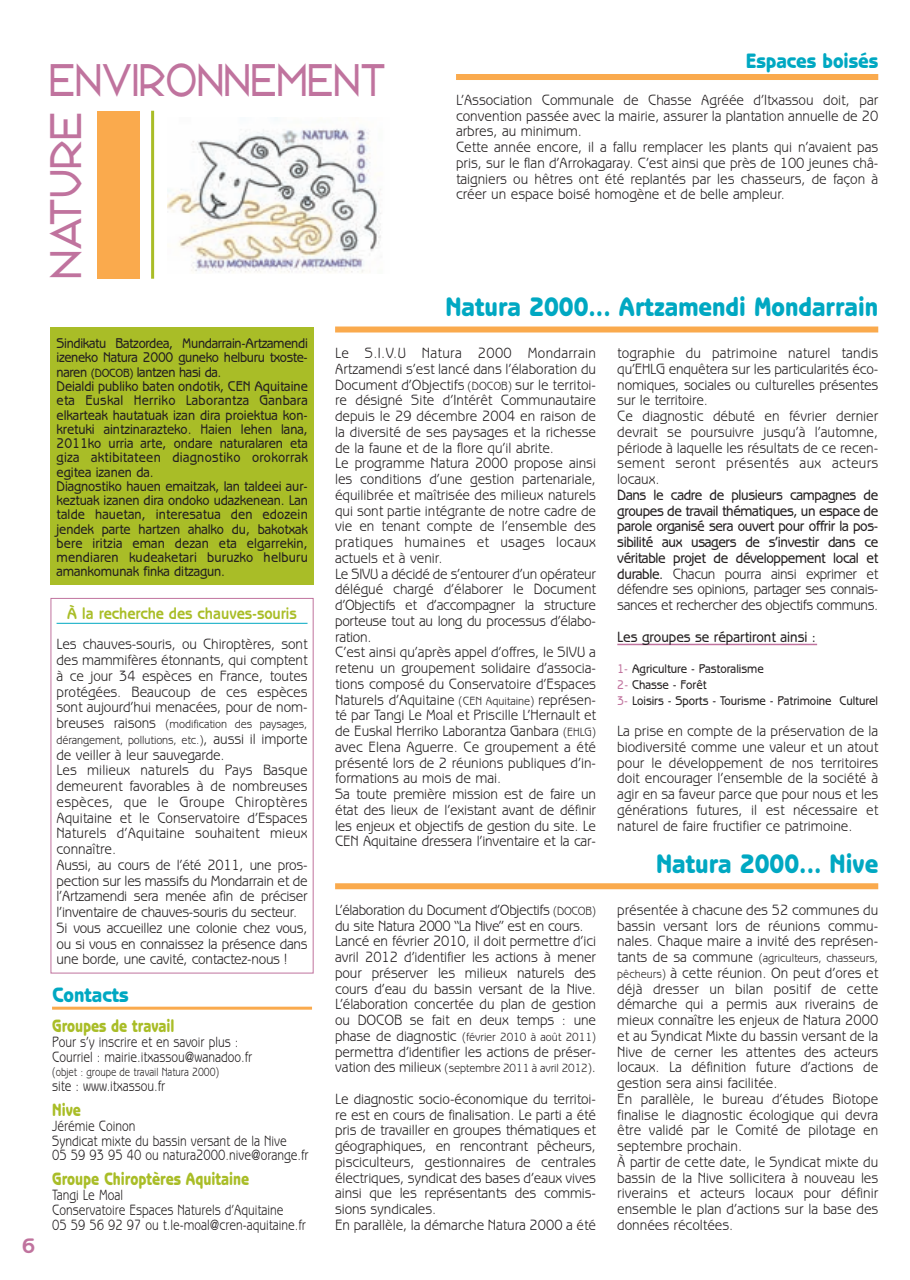
<style>
.page{position:relative;width:910px;height:1280px;background:#fff}
.page>*{position:absolute;margin:0;border:0;box-sizing:border-box;transform-origin:0 0}
.t1{font:45px "Republik Sans ICG 01";color:#c0739e;scale:.85 1}
.t2{font:43.5px "Republik Sans ICG 01";color:#c0739e;scale:.95 1}
.t3{font:800 27px "Benguiat Gothic";color:#00a8c2;scale:.9 1}
.t4{font:800 21px "Benguiat Gothic";color:#00a8c2;scale:.9 1}
.t5{font:700 21px "Benguiat Gothic";color:#c0739e}
.t6{font:800 18px "Benguiat Gothic";color:#a9bd27;scale:.8 1}
.t7{font:700 16.5px "Benguiat Gothic";letter-spacing:-.005em;color:#a9bd27;scale:.9 1}
.t8{font:15px/15.8px "Benguiat Gothic";color:#231f20;scale:.9 1}
.t9{font:15px/15.8px "Benguiat Gothic";letter-spacing:-.02em;color:#231f20;scale:.9 1}
.t10{font:500 15px/15.8px "Benguiat Gothic";letter-spacing:-.025em;color:#231f20;text-align:justify;scale:.9 1}
.t11{font:15px/14.7px "Benguiat Gothic";color:#231f20;scale:.8 1}
.t12{font:500 15px "Benguiat Gothic";color:#231f20;scale:.9 1}
.t13{font:500 14.25px/14.2px "Benguiat Gothic";color:#231f20;scale:.9 1}
.t14{font:500 12.75px/15.8px "Benguiat Gothic";color:#231f20;scale:.9 1}
.t15{font:12px/15.8px "Benguiat Gothic";letter-spacing:-.005em;color:#231f20;scale:.9 1}
.t16{font:12px "Benguiat Gothic";letter-spacing:-.005em;color:#231f20;scale:.8 1}
.s1{font-size:12px}
.s2{font-weight:400}
.s3{color:#c0739e}
.s4{font-size:15px}
</style>
<div class="page">
<div style="left:97px;top:111px;width:43px;height:168px;background:#faaa4d"></div>
<hr style="left:151px;top:111px;width:3px;height:168px;background:#a9bd27">
<div style="left:51px;top:328px;width:263px;height:257px;background:#a9bd27"></div>
<hr style="left:617px;top:644px;width:200px;height:1px;background:#c0739e">
<div style="left:335px;top:326px;width:543px;height:6px;background:#faaa4d"></div>
<hr style="left:52px;top:1007px;width:260px;height:3px;background:#faaa4d">
<div style="left:51px;top:598px;width:263px;height:375px;border:1px solid #c0739e"></div>
<hr style="left:57px;top:623px;width:251px;height:1px;background:#00a8c2">
<div style="left:335px;top:883px;width:543px;height:6px;background:#faaa4d"></div>
<div style="left:456px;top:74px;width:422px;height:6px;background:#faaa4d"></div>
<img style="left:167px;top:117px;width:214px;height:156px">
<h3 class="t5" style="left:22px;top:1238px;width:14px">6</h3>
<h1 class="t1" style="left:49px;top:54px;width:398px">ENVIRONNEMENT</h1>
<h2 class="t2" style="left:41px;top:278px;width:177px;rotate:-90deg">NATURE</h2>
<h3 class="t4" style="left:746px;top:53px;width:149px">Espaces boisés</h3>
<p class="t8" style="left:456px;top:93px;width:471px">L’Association Communale de Chasse Agréée d’Itxassou doit, par convention passée avec la mairie, assurer la plantation annuelle de 20 arbres, au minimum.<br>Cette année encore, il a fallu remplacer les plants qui n’avaient pas pris, sur le flan d’Arrokagaray. C’est ainsi que près de 100 jeunes châ&shy;taigniers ou hêtres ont été replantés par les chasseurs, de façon à créer un espace boisé homogène et de belle ampleur.</p>
<h3 class="t3" style="left:445px;top:297px;width:482px">Natura 2000... Artzamendi Mondarrain</h3>
<p class="t13" style="left:57px;top:338px;width:281px">Sindikatu Batzordea, Mundarrain-Artzamendi izeneko Natura 2000 guneko helburu txoste&shy;naren <span class="s1">(DOCOB)</span> lantzen hasi da.<br>Deialdi publiko baten ondotik, CEN Aquitaine eta Euskal Herriko Laborantza Ganbara elkarteak hautatuak izan dira proiektua kon&shy;kretuki aintzinarazteko. Haien lehen lana, 2011ko urria arte, ondare naturalaren eta giza aktibitateen diagnostiko orokorrak egitea izanen da.<br>Diagnostiko hauen emaitzak, lan taldeei aur&shy;keztuak izanen dira ondoko udazkenean. Lan talde hauetan, interesatua den edozein jendek parte hartzen ahalko du, bakotxak bere iritzia eman dezan eta elgarrekin, mendiaren kudeaketari buruzko helburu amankomunak finka ditzagun.</p>
<p class="t8" style="left:335px;top:346px;width:291px">Le S.I.V.U Natura 2000 Mondarrain Artzamendi s’est lancé dans l’élaboration du Document d’Objectifs <span class="s1">(DOCOB)</span> sur le territoi&shy;re désigné Site d’Intérêt Communautaire depuis le 29 décembre 2004 en raison de la diversité de ses paysages et la richesse de la faune et de la flore qu’il abrite.<br>Le programme Natura 2000 propose ainsi les conditions d’une gestion partenariale, équilibrée et maîtrisée des milieux naturels qui sont partie intégrante de notre cadre de vie en tenant compte de l’ensemble des pratiques humaines et usages locaux actuels et à venir.<br>Le SIVU a décidé de s’entourer d’un opérateur délégué chargé d’élaborer le Document d’Objectifs et d’accompagner la structure porteuse tout au long du processus d’élabo&shy;ration.<br>C’est ainsi qu’après appel d’offres, le SIVU a retenu un groupement solidaire d’associa&shy;tions composé du Conservatoire d’Espaces Naturels d’Aquitaine <span class="s1">(CEN Aquitaine)</span> représen&shy;té par Tangi Le Moal et Priscille L’Hernault et de Euskal Herriko Laborantza Ganbara <span class="s1">(EHLG) </span>avec Elena Aguerre. Ce groupement a été présenté lors de 2 réunions publiques d’in&shy;formations au mois de mai.<br>Sa toute première mission est de faire un état des lieux de l’existant avant de définir les enjeux et objectifs de gestion du site. Le CEN Aquitaine dressera l’inventaire et la car-</p>
<p class="t8" style="left:617px;top:346px;width:291px">tographie du patrimoine naturel tandis qu’EHLG enquêtera sur les particularités éco&shy;nomiques, sociales ou culturelles présentes sur le territoire.<br>Ce diagnostic débuté en février dernier devrait se poursuivre jusqu’à l’automne, période à laquelle les résultats de ce recen&shy;sement seront présentés aux acteurs locaux.</p>
<p class="t10" style="left:617px;top:488px;width:291px">Dans le cadre de plusieurs campagnes de groupes de travail thématiques, un espace de parole organisé sera ouvert pour offrir la pos&shy;sibilité aux usagers de s’investir dans ce véritable projet de développement local et durable. <span class="s2">Chacun pourra ainsi exprimer et défendre ses opinions, partager ses connais&shy;sances et rechercher des objectifs communs.</span></p>
<p class="t12" style="left:617px;top:631px;width:222px">Les groupes se répartiront ainsi :</p>
<p class="t14" style="left:617px;top:662px;width:291px"><span class="s3">1-</span> Agriculture - Pastoralisme<br><span class="s3">2-</span> Chasse - Forêt<br><span class="s3">3-</span> Loisirs - Sports - Tourisme - Patrimoine Culturel</p>
<p class="t8" style="left:617px;top:724px;width:291px;text-align:justify">La prise en compte de la préservation de la biodiversité comme une valeur et un atout pour le développement de nos territoires doit encourager l’ensemble de la société à agir en sa faveur parce que pour nous et les générations futures, il est nécessaire et naturel de faire fructifier ce patrimoine.</p>
<p class="t7" style="left:67px;top:607px;width:257px">À la recherche des chauves-souris</p>
<p class="t8" style="left:57px;top:638px;width:280px;text-align:justify">Les chauves-souris, ou Chiroptères, sont des mammifères étonnants, qui comptent à ce jour 34 espèces en France, toutes protégées. Beaucoup de ces espèces sont aujourd’hui menacées, pour de nom-</p>
<p class="t15" style="left:57px;top:717px;width:280px"><span class="s4">breuses raisons</span> (modification des paysages, dérangement, pollutions, etc.)<span class="s4">, aussi il importe</span></p>
<p class="t9" style="left:57px;top:748px;width:280px">de veiller à leur sauvegarde.<br>Les milieux naturels du Pays Basque demeurent favorables à de nombreuses espèces, que le Groupe Chiroptères Aquitaine et le Conservatoire d’Espaces Naturels d’Aquitaine souhaitent mieux connaître.<br>Aussi, au cours de l’été 2011, une pros&shy;pection sur les massifs du Mondarrain et de l’Artzamendi sera menée afin de préciser l’inventaire de chauves-souris du secteur.<br>Si vous accueillez une colonie chez vous, ou si vous en connaissez la présence dans une borde, une cavité, contactez-nous !</p>
<h3 class="t3" style="left:656px;top:853px;width:248px">Natura 2000... Nive</h3>
<p class="t8" style="left:617px;top:903px;width:291px;text-align:justify">présentée à chacune des 52 communes du bassin versant lors de réunions commu&shy;nales. Chaque maire a invité des représen-</p>
<p class="t15" style="left:617px;top:951px;width:291px"><span class="s4">tants de sa commune</span> (agriculteurs, chasseurs,</p>
<p class="t8" style="left:617px;top:966px;width:291px"><span class="s1">pêcheurs)</span> à cette réunion. On peut d’ores et déjà dresser un bilan positif de cette démarche qui a permis aux riverains de mieux connaître les enjeux de Natura 2000 et au Syndicat Mixte du bassin versant de la Nive de cerner les attentes des acteurs locaux. La définition future d’actions de gestion sera ainsi facilitée.<br>En parallèle, le bureau d’études Biotope finalise le diagnostic écologique qui devra être validé par le Comité de pilotage en septembre prochain.<br>À partir de cette date, le Syndicat mixte du bassin de la Nive sollicitera à nouveau les riverains et acteurs locaux pour définir ensemble le plan d’actions sur la base des données récoltées.</p>
<p class="t8" style="left:335px;top:903px;width:291px">L’élaboration du Document d’Objectifs <span class="s1">(DOCOB) </span>du site Natura 2000 “La Nive” est en cours.<br>Lancé en février 2010, il doit permettre d’ici avril 2012 d’identifier les actions à mener pour préserver les milieux naturels des cours d’eau du bassin versant de la Nive.<br>L’élaboration concertée du plan de gestion ou DOCOB se fait en deux temps : une</p>
<p class="t15" style="left:335px;top:1030px;width:291px"><span class="s4">phase de diagnostic</span> (février 2010 à août 2011)</p>
<p class="t8" style="left:335px;top:1045px;width:291px">permettra d’identifier les actions de préser-</p>
<p class="t15" style="left:335px;top:1061px;width:291px"><span class="s4">vation des milieux</span> (septembre 2011 à avril 2012)<span class="s4">.</span></p>
<p class="t8" style="left:335px;top:1092px;width:291px">Le diagnostic socio-économique du territoi&shy;re est en cours de finalisation. Le parti a été pris de travailler en groupes thématiques et géographiques, en rencontrant pêcheurs, pisciculteurs, gestionnaires de centrales électriques, syndicat des bases d’eaux vives ainsi que les représentants des commis&shy;sions syndicales.<br>En parallèle, la démarche Natura 2000 a été</p>
<h3 class="t4" style="left:52px;top:987px;width:87px">Contacts</h3>
<p class="t6" style="left:52px;top:1019px;width:155px">Groupes de travail</p>
<p class="t11" style="left:52px;top:1036px;width:251px">Pour s’y inscrire et en savoir plus :<br>Courriel : mairie.itxassou@wanadoo.fr</p>
<p class="t16" style="left:52px;top:1068px;width:211px">(objet : groupe de travail Natura 2000)</p>
<p class="t11" style="left:52px;top:1080px;width:143px">site : www.itxassou.fr</p>
<p class="t6" style="left:52px;top:1103px;width:38px">Nive</p>
<p class="t11" style="left:52px;top:1120px;width:322px">Jérémie Coinon<br>Syndicat mixte du bassin versant de la Nive<br>05 59 93 95 40 ou natura2000.nive@orange.fr</p>
<p class="t6" style="left:52px;top:1173px;width:248px">Groupe Chiroptères Aquitaine</p>
<p class="t11" style="left:52px;top:1189px;width:319px">Tangi Le Moal<br>Conservatoire Espaces Naturels d’Aquitaine<br>05 59 56 92 97 ou t.le-moal@cren-aquitaine.fr</p>
</div>
